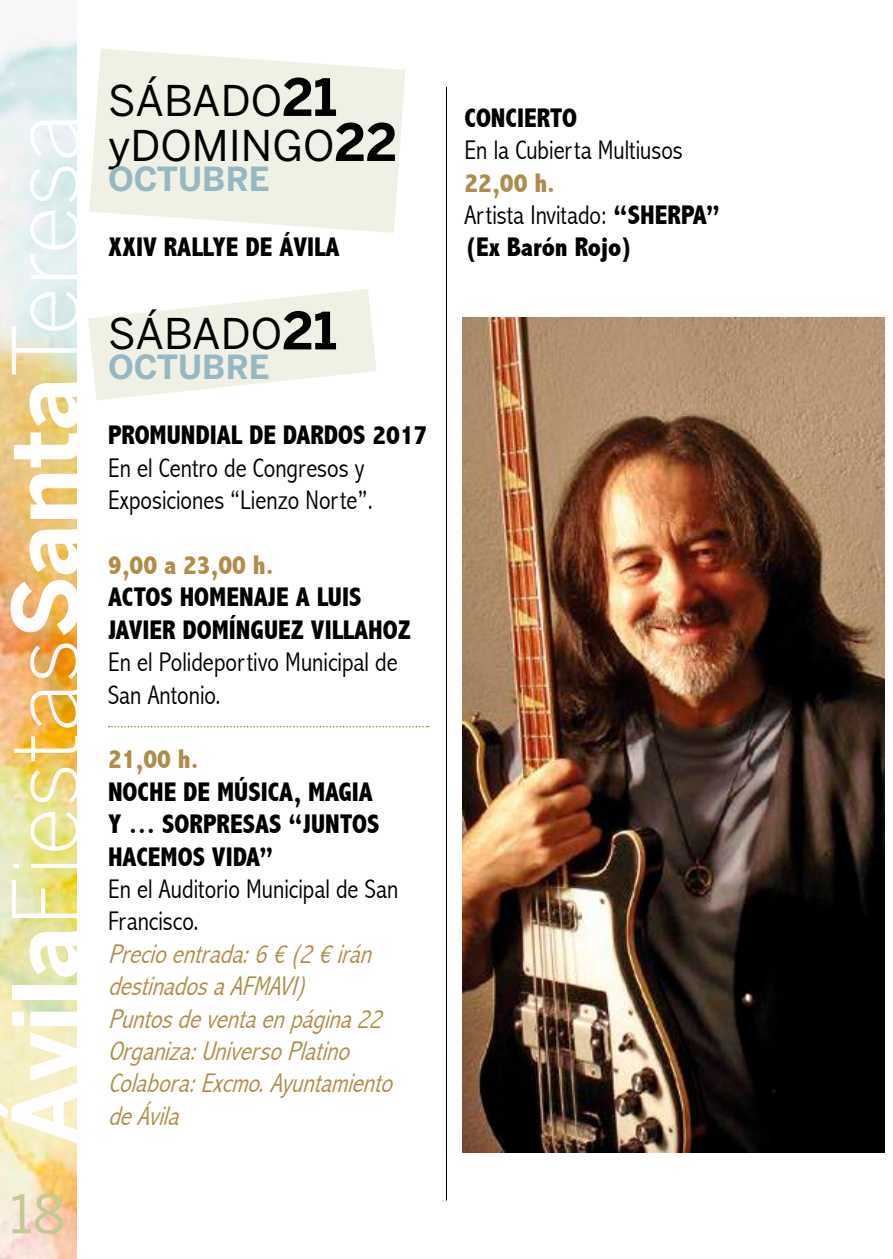
<style>
.page{position:relative;width:893px;height:1259px;background:#fff}
.page>*{position:absolute;margin:0;border:0;box-sizing:border-box;transform-origin:0 0}
.t1{font:300 90.3px "Benton Sans";letter-spacing:-.01em;color:#fff}
.t2{font:52.8px "Benton Sans";color:#c3ca93}
.t3{font:42px/45px "Benton Sans";color:#000}
.t4{font:700 33px "Benton Sans";color:#96b8c2}
.t5{font:800 condensed 27px/32.4px "Abadi";color:#000}
.t6{font:300 condensed 27px/32.4px "Abadi";color:#000}
.t7{font:italic 300 condensed 27px/32.4px "Abadi";color:#b18b49}
.t8{font:800 condensed 27px "Abadi";color:#b18b49}
.s1{font-weight:700}
.s2{font-weight:700;font-size:51px}
.s3{color:#b18b49}
.s4{font-weight:300}
</style>
<div class="page">
<img style="left:0;top:23px;width:77px;height:1236px">
<svg style="left:89px;top:48px;width:316px;height:185px;fill:#f0f1e4"></svg>
<svg style="left:88px;top:289px;width:289px;height:111px"></svg>
<svg style="left:109px;top:726px;width:320px;height:1px"></svg>
<hr style="left:446px;top:87px;width:1px;height:1113px;background:#000">
<img style="left:462px;top:317px;width:422px;height:835px">
<h1 class="t1" style="left:-7px;top:1145px;width:1033px;rotate:-90deg"><span class="s1">Ávila</span>Fiestas<span class="s1">Santa</span>Teresa</h1>
<h2 class="t2" style="left:10px;top:1182px;width:57px">18</h2>
<h3 class="t3" style="left:108px;top:78px;width:291px">SÁBADO<span class="s2">21 </span>yDOMINGO<span class="s2">22</span></h3>
<p class="t4" style="left:108px;top:159px;width:163px">OCTUBRE</p>
<p class="t5" style="left:108px;top:231px;width:233px">XXIV RALLYE DE ÁVILA</p>
<h3 class="t3" style="left:108px;top:311px;width:230px">SÁBADO<span class="s2">21</span></h3>
<p class="t4" style="left:108px;top:348px;width:163px">OCTUBRE</p>
<p class="t5" style="left:108px;top:419px;width:321px">PROMUNDIAL DE DARDOS 2017</p>
<p class="t6" style="left:108px;top:451px;width:266px">En el Centro de Congresos y<br>Exposiciones “Lienzo Norte”.</p>
<p class="t8" style="left:108px;top:549px;width:167px">9,00 a 23,00 h.</p>
<p class="t5" style="left:108px;top:581px;width:305px">ACTOS HOMENAJE A LUIS<br>JAVIER DOMÍNGUEZ VILLAHOZ</p>
<p class="t6" style="left:108px;top:646px;width:291px">En el Polideportivo Municipal de<br>San Antonio.</p>
<p class="t8" style="left:108px;top:743px;width:92px">21,00 h.</p>
<p class="t5" style="left:108px;top:775px;width:273px">NOCHE DE MÚSICA, MAGIA<br>Y … SORPRESAS “JUNTOS<br>HACEMOS VIDA”</p>
<p class="t6" style="left:108px;top:873px;width:292px">En el Auditorio Municipal de San<br>Francisco.</p>
<p class="t7" style="left:108px;top:937px;width:294px">Precioentrada:6€(2€irán destinadosaAFMAVI)<br>Puntosdeventaenpágina22<br>Organiza:UniversoPlatino<br>Colabora:Excmo.Ayuntamiento deÁvila</p>
<p class="t5" style="left:464px;top:101px;width:114px">CONCIERTO</p>
<p class="t6" style="left:464px;top:134px;width:220px">En la Cubierta Multiusos</p>
<p class="t5" style="left:464px;top:166px;width:257px"><span class="s3">22,00 h.<br></span><span class="s4">Artista Invitado:</span> “SHERPA” (Ex Barón Rojo)</p>
</div>
